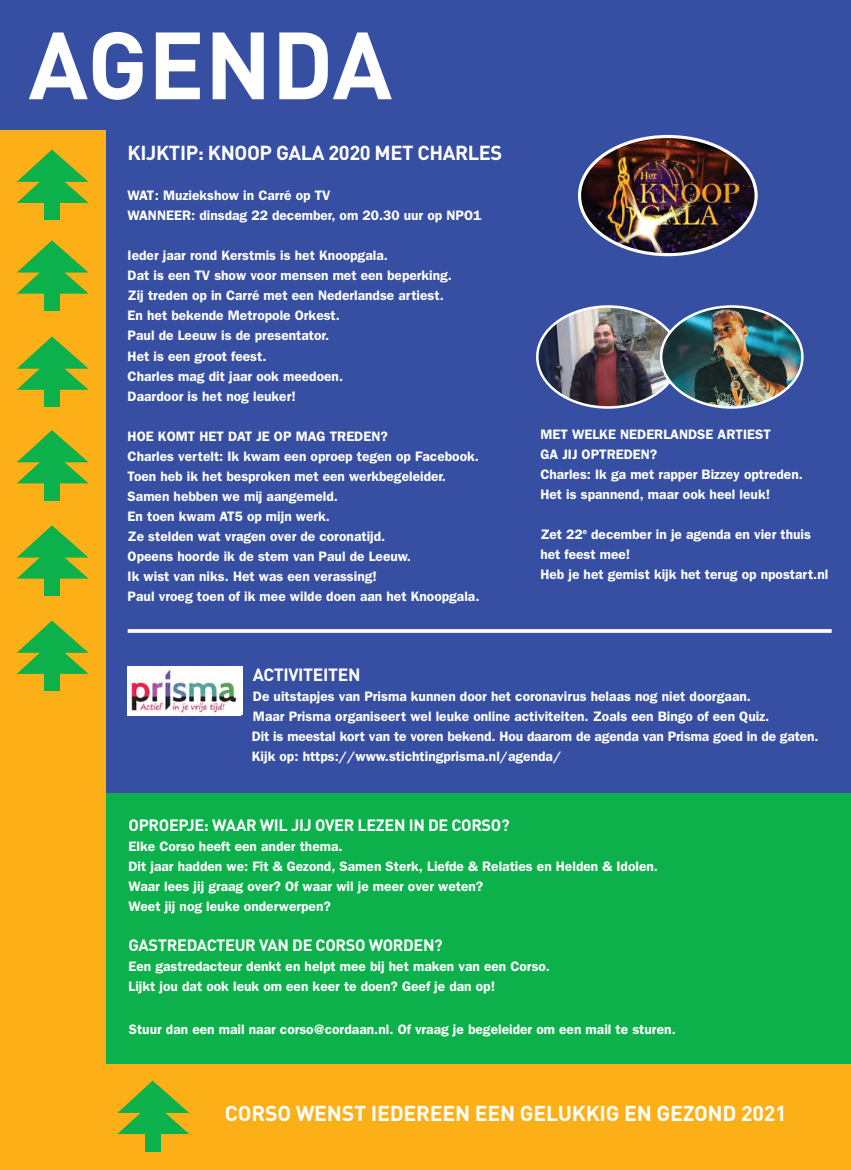
<style>
.page{position:relative;width:851px;height:1170px;background:#fff}
.page>*{position:absolute;margin:0;border:0;box-sizing:border-box;transform-origin:0 0}
.t1{font:700 93.75px "DIN";color:#fff}
.plat_vet{font:700 21.25px "DIN";letter-spacing:-.01em;color:#fff}
.plat_vet-2{font:700 20px "DIN";letter-spacing:-.02em;color:#fff}
.plat_vet-3{font:700 17.5px "DIN";letter-spacing:-.02em;color:#fff}
.plat_vet-4{font:700 16.25px "DIN";letter-spacing:-.02em;color:#fff}
.plat_vet-5{font:600 13.75px/20px "Franklin Gothic";color:#fff}
</style>
<div class="page">
<div style="left:0;top:0;width:850px;height:333px;background:#374fa2"></div>
<div style="left:0;top:130px;width:106px;height:1039px;background:#fcaf17"></div>
<div style="left:94px;top:1062px;width:756px;height:107px;background:#fcaf17"></div>
<div style="left:106px;top:124px;width:744px;height:938px;background:#374fa2"></div>
<img style="left:128px;top:666px;width:113px;height:49px">
<div style="left:44px;top:181px;width:15px;height:39px;background:#0db14b"></div>
<svg style="left:17px;top:149px;width:72px;height:54px"></svg>
<div style="left:44px;top:271px;width:15px;height:40px;background:#0db14b"></div>
<svg style="left:17px;top:240px;width:72px;height:53px"></svg>
<div style="left:44px;top:368px;width:15px;height:39px;background:#0db14b"></div>
<svg style="left:17px;top:336px;width:72px;height:54px"></svg>
<div style="left:44px;top:461px;width:15px;height:39px;background:#0db14b"></div>
<svg style="left:17px;top:430px;width:72px;height:53px"></svg>
<div style="left:44px;top:556px;width:15px;height:39px;background:#0db14b"></div>
<svg style="left:17px;top:525px;width:72px;height:53px"></svg>
<div style="left:44px;top:651px;width:15px;height:40px;background:#0db14b"></div>
<svg style="left:17px;top:620px;width:72px;height:53px"></svg>
<div style="left:145px;top:1111px;width:15px;height:39px;background:#0db14b"></div>
<svg style="left:117px;top:1080px;width:72px;height:53px"></svg>
<img style="left:579px;top:136px;width:177px;height:117px">
<div style="left:578px;top:135px;width:179px;height:121px;border:3px solid #fff;border-radius:50%"></div>
<hr style="left:128px;top:629px;width:703px;height:3px;background:#fff">
<img style="left:537px;top:306px;width:124px;height:101px">
<img style="left:661px;top:306px;width:141px;height:101px">
<div style="left:659px;top:305px;width:144px;height:103px;border:2px solid #fff;border-radius:50%"></div>
<div style="left:106px;top:793px;width:744px;height:270px;background:#0db14b"></div>
<p class="t1" style="left:28px;top:4px;width:365px">AGENDA</p>
<p class="plat_vet-2" style="left:128px;top:140px;width:376px">KIJKTIP: KNOOP GALA 2020 MET CHARLES</p>
<p class="plat_vet-5" style="left:128px;top:185px;width:204px">WAT: Muziekshow in Carré op TV</p>
<p class="plat_vet-5" style="left:128px;top:205px;width:355px">WANNEER: dinsdag 22 december, om 20.30 uur op NPO1</p>
<p class="plat_vet-5" style="left:128px;top:245px;width:262px">Ieder jaar rond Kerstmis is het Knoopgala.</p>
<p class="plat_vet-5" style="left:128px;top:265px;width:326px">Dat is een TV show voor mensen met een beperking.</p>
<p class="plat_vet-5" style="left:128px;top:285px;width:317px">Zij treden op in Carré met een Nederlandse artiest.</p>
<p class="plat_vet-5" style="left:128px;top:305px;width:214px">En het bekende Metropole Orkest.</p>
<p class="plat_vet-5" style="left:128px;top:325px;width:203px">Paul de Leeuw is de presentator.</p>
<p class="plat_vet-5" style="left:128px;top:345px;width:140px">Het is een groot feest.</p>
<p class="plat_vet-5" style="left:128px;top:365px;width:217px">Charles mag dit jaar ook meedoen.</p>
<p class="plat_vet-5" style="left:128px;top:385px;width:170px">Daardoor is het nog leuker!</p>
<p class="plat_vet-5" style="left:128px;top:425px;width:262px">HOE KOMT HET DAT JE OP MAG TREDEN?</p>
<p class="plat_vet-5" style="left:128px;top:445px;width:353px">Charles vertelt: Ik kwam een oproep tegen op Facebook.</p>
<p class="plat_vet-5" style="left:128px;top:465px;width:320px">Toen heb ik het besproken met een werkbegeleider.</p>
<p class="plat_vet-5" style="left:128px;top:485px;width:212px">Samen hebben we mij aangemeld.</p>
<p class="plat_vet-5" style="left:128px;top:505px;width:204px">En toen kwam AT5 op mijn werk.</p>
<p class="plat_vet-5" style="left:128px;top:525px;width:259px">Ze stelden wat vragen over de coronatijd.</p>
<p class="plat_vet-5" style="left:128px;top:545px;width:285px">Opeens hoorde ik de stem van Paul de Leeuw.</p>
<p class="plat_vet-5" style="left:128px;top:565px;width:251px">Ik wist van niks. Het was een verassing!</p>
<p class="plat_vet-5" style="left:128px;top:585px;width:353px">Paul vroeg toen of ik mee wilde doen aan het Knoopgala.</p>
<p class="plat_vet-5" style="left:540px;top:424px;width:232px">MET WELKE NEDERLANDSE ARTIEST<br>GA JIJ OPTREDEN?</p>
<p class="plat_vet-5" style="left:540px;top:464px;width:264px">Charles: Ik ga met rapper Bizzey optreden.</p>
<p class="plat_vet-5" style="left:540px;top:484px;width:231px">Het is spannend, maar ook heel leuk!</p>
<p class="plat_vet-5" style="left:540px;top:524px;width:272px">Zet 22<sup>e</sup> december in je agenda en vier thuis het feest mee!</p>
<p class="plat_vet-5" style="left:540px;top:564px;width:289px">Heb je het gemist kijk het terug op npostart.nl</p>
<p class="plat_vet-3" style="left:253px;top:662px;width:109px">ACTIVITEITEN</p>
<p class="plat_vet-5" style="left:253px;top:685px;width:499px">De uitstapjes van Prisma kunnen door het coronavirus helaas nog niet doorgaan.</p>
<p class="plat_vet-5" style="left:253px;top:705px;width:517px">Maar Prisma organiseert wel leuke online activiteiten. Zoals een Bingo of een Quiz.</p>
<p class="plat_vet-5" style="left:252px;top:725px;width:568px">Dit is meestal kort van te voren bekend. Hou daarom de agenda van Prisma goed in de gaten.<br>Kijk op: https://www.stichtingprisma.nl/agenda/</p>
<p class="plat_vet-4" style="left:128px;top:814px;width:382px">OPROEPJE: WAAR WIL JIJ OVER LEZEN IN DE CORSO?</p>
<p class="plat_vet-5" style="left:128px;top:835px;width:215px">Elke Corso heeft een ander thema.</p>
<p class="plat_vet-5" style="left:128px;top:855px;width:531px">Dit jaar hadden we: Fit &amp; Gezond, Samen Sterk, Liefde &amp; Relaties en Helden &amp; Idolen.</p>
<p class="plat_vet-5" style="left:128px;top:875px;width:356px">Waar lees jij graag over? Of waar wil je meer over weten?</p>
<p class="plat_vet-5" style="left:128px;top:895px;width:204px">Weet jij nog leuke onderwerpen?</p>
<p class="plat_vet-4" style="left:128px;top:934px;width:316px">GASTREDACTEUR VAN DE CORSO WORDEN?</p>
<p class="plat_vet-5" style="left:128px;top:955px;width:423px">Een gastredacteur denkt en helpt mee bij het maken van een Corso.</p>
<p class="plat_vet-5" style="left:128px;top:975px;width:368px">Lijkt jou dat ook leuk om een keer te doen? Geef je dan op!</p>
<p class="plat_vet-5" style="left:129px;top:1019px;width:548px">Stuur dan een mail naar corso@cordaan.nl. Of vraag je begeleider om een mail te sturen.</p>
<p class="plat_vet" style="left:225px;top:1099px;width:563px">CORSO WENST IEDEREEN EEN GELUKKIG EN GEZOND 2021</p>
</div>
